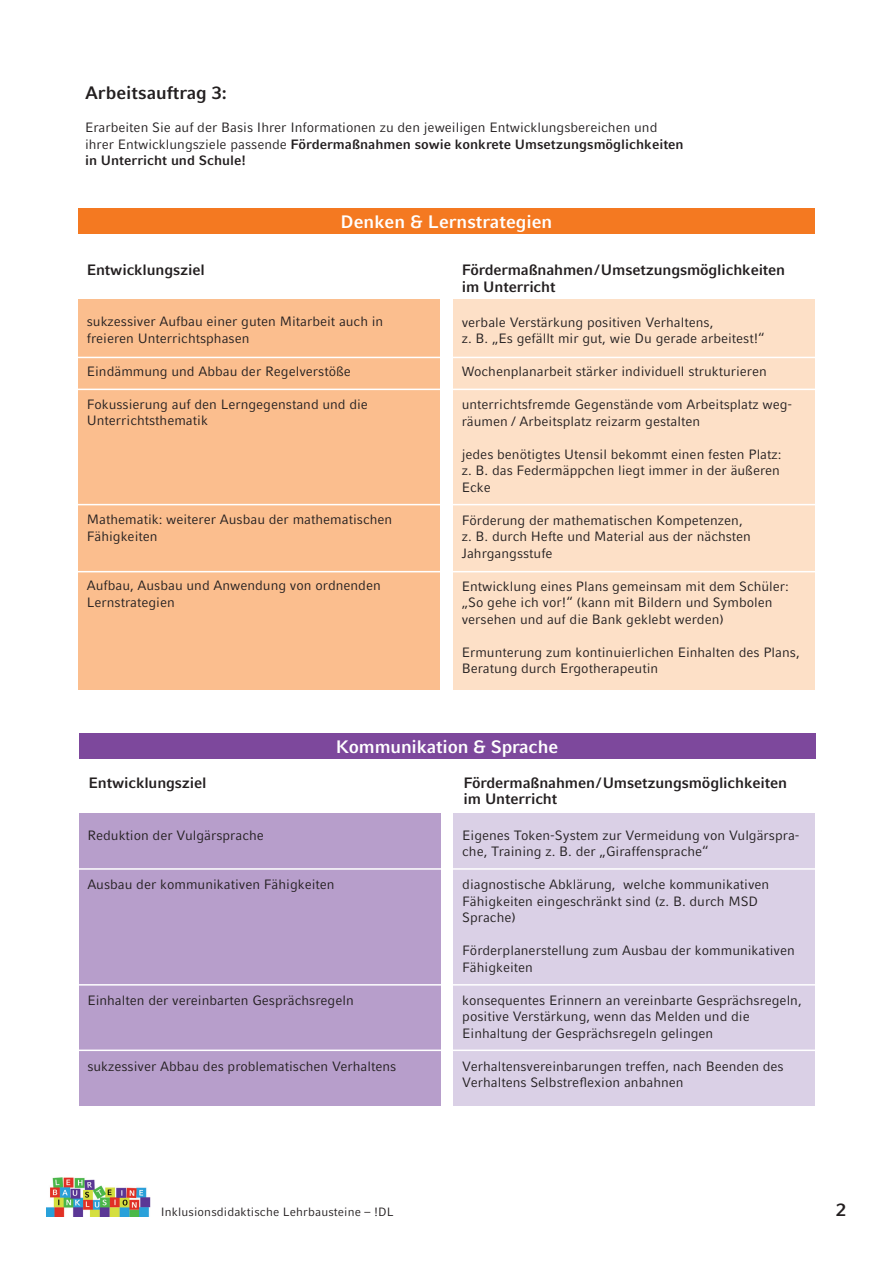
<style>
.page{position:relative;width:893px;height:1263px;background:#fff}
.page>*{position:absolute;margin:0;border:0;box-sizing:border-box;transform-origin:0 0}
.Head_12pt{font:700 18px "LMU Compatil Fact";letter-spacing:-.01em;color:#fff}
.Head_12pt-2{font:700 18px "LMU Compatil Fact";color:#231f20}
.t1{font:700 15px/16.5px "LMU Compatil Fact";letter-spacing:-.01em;color:#231f20}
.Fließ{font:13.5px/16.5px "LMU Compatil Fact";color:#231f20}
.Fließ-2{font:700 13.5px "LMU Compatil Fact";color:#231f20}
.t2{font:12px "LMU Compatil Fact";letter-spacing:.01em;color:#231f20}
.s1{font-weight:400}
</style>
<div class="page">
<img style="left:47px;top:1177px;width:104px;height:39px">
<div style="left:453px;top:300px;width:362px;height:390px;background:#fde0c7"></div>
<div style="left:78px;top:299px;width:362px;height:390px;background:#fbbe8e"></div>
<hr style="left:47px;top:357px;width:775px;height:1px;background:#fff">
<hr style="left:47px;top:389px;width:775px;height:1px;background:#fff">
<hr style="left:47px;top:504px;width:775px;height:1px;background:#fff">
<hr style="left:55px;top:571px;width:775px;height:1px;background:#fff">
<div style="left:78px;top:208px;width:737px;height:26px;background:#f47921"></div>
<div style="left:454px;top:813px;width:361px;height:293px;background:#dad0e6"></div>
<div style="left:79px;top:813px;width:361px;height:293px;background:#b79ecb"></div>
<hr style="left:47px;top:868px;width:775px;height:2px;background:#fff">
<hr style="left:52px;top:984px;width:775px;height:1px;background:#fff">
<hr style="left:55px;top:1049px;width:775px;height:2px;background:#fff">
<div style="left:79px;top:733px;width:736px;height:26px;background:#7d489c"></div>
<p class="Head_12pt-2" style="left:85px;top:82px;width:143px">Arbeitsauftrag 3:</p>
<p class="Fließ" style="left:85px;top:119px;width:574px">Erarbeiten Sie auf der Basis Ihrer Informationen zu den jeweiligen Entwicklungsbereichen und</p>
<p class="Fließ-2" style="left:85px;top:136px;width:600px"><span class="s1">ihrer Entwicklungsziele passende</span> Fördermaßnahmen sowie konkrete Umsetzungsmöglichkeiten</p>
<p class="Fließ-2" style="left:85px;top:152px;width:162px">in Unterricht und Schule!</p>
<p class="t1" style="left:87px;top:262px;width:120px">Entwicklungsziel</p>
<p class="Head_12pt" style="left:341px;top:211px;width:213px">Denken &amp; Lernstrategien</p>
<p class="t1" style="left:462px;top:262px;width:325px">Fördermaßnahmen/Umsetzungsmöglichkeiten im Unterricht</p>
<p class="Fließ" style="left:87px;top:313px;width:298px">sukzessiver Aufbau einer guten Mitarbeit auch in</p>
<p class="Fließ" style="left:87px;top:330px;width:164px">freieren Unterrichtsphasen</p>
<p class="Fließ" style="left:87px;top:363px;width:266px">Eindämmung und Abbau der Regelverstöße</p>
<p class="Fließ" style="left:87px;top:396px;width:283px">Fokussierung auf den Lerngegenstand und die</p>
<p class="Fließ" style="left:87px;top:412px;width:123px">Unterrichtsthematik</p>
<p class="Fließ" style="left:87px;top:511px;width:307px">Mathematik: weiterer Ausbau der mathematischen<br>Fähigkeiten</p>
<p class="Fließ" style="left:87px;top:577px;width:295px">Aufbau, Ausbau und Anwendung von ordnenden</p>
<p class="Fließ" style="left:87px;top:594px;width:90px">Lernstrategien</p>
<p class="Fließ" style="left:462px;top:314px;width:253px">verbale Verstärkung positiven Verhaltens,</p>
<p class="Fließ" style="left:462px;top:330px;width:304px">z. B. „Es gefällt mir gut, wie Du gerade arbeitest!“</p>
<p class="Fließ" style="left:462px;top:363px;width:307px">Wochenplanarbeit stärker individuell strukturieren</p>
<p class="Fließ" style="left:462px;top:396px;width:332px">unterrichtsfremde Gegenstände vom Arbeitsplatz weg&shy;räumen / Arbeitsplatz reizarm gestalten</p>
<p class="Fließ" style="left:462px;top:446px;width:321px">jedes benötigtes Utensil bekommt einen festen Platz:</p>
<p class="Fließ" style="left:462px;top:462px;width:320px">z. B. das Federmäppchen liegt immer in der äußeren<br>Ecke</p>
<p class="Fließ" style="left:462px;top:512px;width:283px">Förderung der mathematischen Kompetenzen,</p>
<p class="Fließ" style="left:462px;top:528px;width:291px">z. B. durch Hefte und Material aus der nächsten</p>
<p class="Fließ" style="left:462px;top:545px;width:92px">Jahrgangsstufe</p>
<p class="Fließ" style="left:462px;top:578px;width:329px">Entwicklung eines Plans gemeinsam mit dem Schüler: „So gehe ich vor!“ (kann mit Bildern und Symbolen versehen und auf die Bank geklebt werden)</p>
<p class="Fließ" style="left:462px;top:644px;width:340px">Ermunterung zum kontinuierlichen Einhalten des Plans,</p>
<p class="Fließ" style="left:462px;top:660px;width:198px">Beratung durch Ergotherapeutin</p>
<p class="t1" style="left:89px;top:774px;width:120px">Entwicklungsziel</p>
<p class="Head_12pt" style="left:336px;top:737px;width:224px">Kommunikation &amp; Sprache</p>
<p class="t1" style="left:463px;top:774px;width:325px">Fördermaßnahmen/Umsetzungsmöglichkeiten im Unterricht</p>
<p class="Fließ" style="left:87px;top:827px;width:178px">Reduktion der Vulgärsprache</p>
<p class="Fließ" style="left:87px;top:876px;width:249px">Ausbau der kommunikativen Fähigkeiten</p>
<p class="Fließ" style="left:87px;top:992px;width:268px">Einhalten der vereinbarten Gesprächsregeln</p>
<p class="Fließ" style="left:87px;top:1058px;width:311px">sukzessiver Abbau des problematischen Verhaltens</p>
<p class="Fließ" style="left:462px;top:827px;width:339px">Eigenes Token-System zur Vermeidung von Vulgärspra&shy;che, Training z. B. der „Giraffensprache“</p>
<p class="Fließ" style="left:462px;top:876px;width:309px">diagnostische Abklärung, welche kommunikativen</p>
<p class="Fließ" style="left:462px;top:893px;width:297px">Fähigkeiten eingeschränkt sind (z. B. durch MSD</p>
<p class="Fließ" style="left:462px;top:909px;width:55px">Sprache)</p>
<p class="Fließ" style="left:462px;top:942px;width:334px">Förderplanerstellung zum Ausbau der kommunikativen<br>Fähigkeiten</p>
<p class="Fließ" style="left:462px;top:992px;width:341px">konsequentes Erinnern an vereinbarte Gesprächsregeln, positive Verstärkung, wenn das Melden und die</p>
<p class="Fließ" style="left:462px;top:1025px;width:253px">Einhaltung der Gesprächsregeln gelingen</p>
<p class="Fließ" style="left:462px;top:1058px;width:323px">Verhaltensvereinbarungen treffen, nach Beenden des<br>Verhaltens Selbstreflexion anbahnen</p>
<p class="t2" style="left:161px;top:1205px;width:234px">Inklusionsdidaktische Lehrbausteine – !DL</p>
<p class="Head_12pt-2" style="left:836px;top:1199px;width:12px">2</p>
</div>
